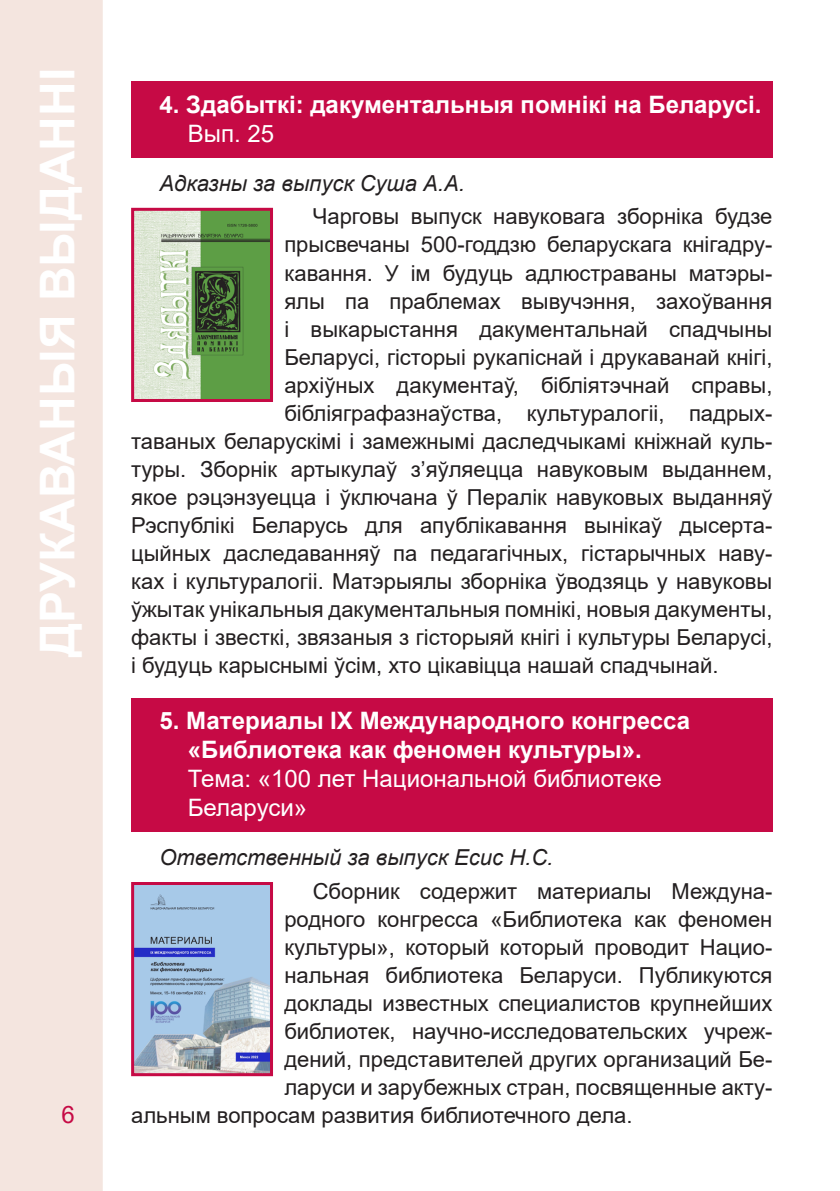
<style>
.page{position:relative;width:840px;height:1191px;background:#fff}
.page>*{position:absolute;margin:0;border:0;box-sizing:border-box;transform-origin:0 0}
.t1{font:700 48px "Arial";color:#fff}
.Красный_2{font:700 24px/28.8px "Arial";color:#fff}
.t2{font:24px "Arial";color:#c60a45}
.Текст2{font:22px "Arial";color:#231f20}
.Ответственный{font:italic 22px "Arial";color:#231f20}
.s1{font-weight:400}
</style>
<div class="page">
<div style="left:0;top:0;width:103px;height:1191px;background:#f4e5df"></div>
<div style="left:131px;top:82px;width:641px;height:76px;background:#c60a45"></div>
<div style="left:131px;top:698px;width:641px;height:134px;background:#c60a45"></div>
<img style="left:135px;top:212px;width:134px;height:186px">
<div style="left:131px;top:208px;width:142px;height:194px;border:3px solid #c60a45"></div>
<img style="left:135px;top:886px;width:134px;height:186px">
<div style="left:131px;top:882px;width:142px;height:194px;border:3px solid #c60a45"></div>
<h1 class="t1" style="left:24px;top:657px;width:590px;rotate:-90deg">ДРУКАВАНЫЯ ВЫДАННІ</h1>
<p class="t2" style="left:61px;top:1098px;width:15px">6</p>
<p class="Красный_2" style="left:188px;top:90px;width:574px;text-indent:-28px">4. Здабыткі: дакументальныя помнікі на Беларусі.<br><span class="s1">Вып. 25</span></p>
<p class="Ответственный" style="left:159px;top:169px;width:307px">Адказны за выпуск Суша А.А.</p>
<p class="Текст2" style="left:312px;top:202px;width:461px">Чарговы выпуск навуковага зборніка будзе</p>
<p class="Текст2" style="left:284px;top:230px;width:489px">прысвечаны 500-годдзю беларускага кнігадру-</p>
<p class="Текст2" style="left:284px;top:258px;width:489px">кавання. У ім будуць адлюстраваны матэры-</p>
<p class="Текст2" style="left:284px;top:286px;width:489px">ялы па праблемах вывучэння, захоўвання</p>
<p class="Текст2" style="left:284px;top:314px;width:489px">і выкарыстання дакументальнай спадчыны</p>
<p class="Текст2" style="left:284px;top:342px;width:489px">Беларусі, гісторыі рукапіснай і друкаванай кнігі,</p>
<p class="Текст2" style="left:284px;top:370px;width:489px">архіўных дакументаў, бібліятэчнай справы,</p>
<p class="Текст2" style="left:284px;top:398px;width:489px">бібліяграфазнаўства, культуралогіі, падрых-</p>
<p class="Текст2" style="left:131px;top:426px;width:642px">таваных беларускімі і замежнымі даследчыкамі кніжнай куль-</p>
<p class="Текст2" style="left:131px;top:454px;width:642px">туры. Зборнік артыкулаў з’яўляецца навуковым выданнем,</p>
<p class="Текст2" style="left:131px;top:482px;width:642px">якое рэцэнзуецца і ўключана ў Пералік навуковых выданняў</p>
<p class="Текст2" style="left:131px;top:510px;width:642px">Рэспублікі Беларусь для апублікавання вынікаў дысерта-</p>
<p class="Текст2" style="left:131px;top:538px;width:642px">цыйных даследаванняў па педагагічных, гістарычных наву-</p>
<p class="Текст2" style="left:131px;top:566px;width:642px">ках і культуралогіі. Матэрыялы зборніка ўводзяць у навуковы</p>
<p class="Текст2" style="left:131px;top:594px;width:642px">ўжытак унікальныя дакументальныя помнікі, новыя дакументы,</p>
<p class="Текст2" style="left:131px;top:622px;width:642px">факты і звесткі, звязаныя з гісторыяй кнігі і культуры Беларусі,</p>
<p class="Текст2" style="left:131px;top:650px;width:588px">і будуць карыснымі ўсім, хто цікавіцца нашай спадчынай.</p>
<p class="Красный_2" style="left:188px;top:707px;width:503px;text-indent:-28px">5. Материалы ІХ Международного конгресса «Библиотека как феномен культуры».<br><span class="s1">Тема: «100 лет Национальной библиотеке<br>Беларуси»</span></p>
<p class="Ответственный" style="left:159px;top:843px;width:395px">Ответственный за выпуск Есис Н.С.</p>
<p class="Текст2" style="left:312px;top:875px;width:461px">Сборник содержит материалы Междуна-</p>
<p class="Текст2" style="left:284px;top:903px;width:489px">родного конгресса «Библиотека как феномен</p>
<p class="Текст2" style="left:284px;top:931px;width:489px">культуры», который который проводит Нацио-</p>
<p class="Текст2" style="left:284px;top:959px;width:489px">нальная библиотека Беларуси. Публикуются</p>
<p class="Текст2" style="left:284px;top:987px;width:489px">доклады известных специалистов крупнейших</p>
<p class="Текст2" style="left:284px;top:1015px;width:489px">библиотек, научно-исследовательских учреж-</p>
<p class="Текст2" style="left:284px;top:1043px;width:489px">дений, представителей других организаций Бе-</p>
<p class="Текст2" style="left:284px;top:1071px;width:489px">ларуси и зарубежных стран, посвященные акту-</p>
<p class="Текст2" style="left:131px;top:1099px;width:502px">альным вопросам развития библиотечного дела.</p>
</div>
